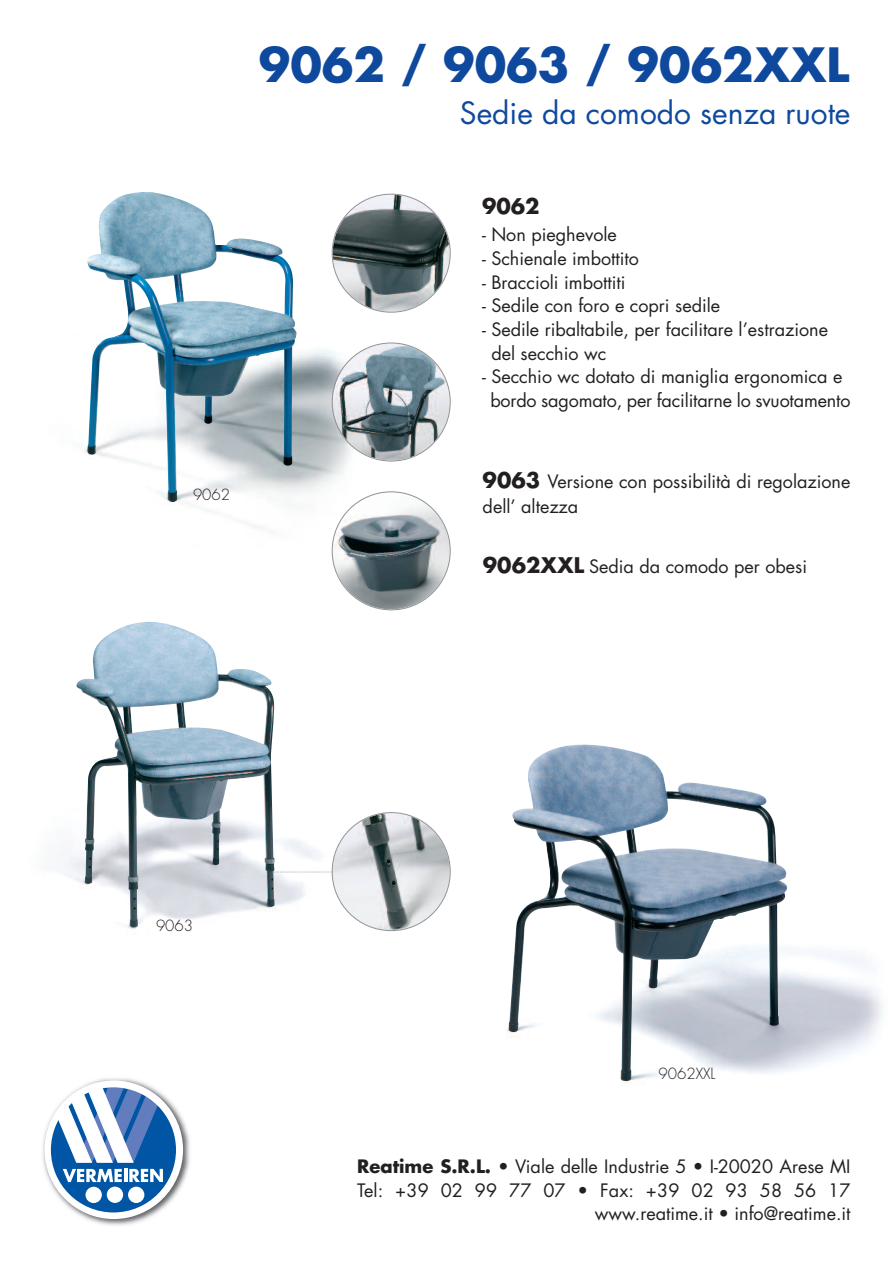
<style>
.page{position:relative;width:893px;height:1263px;background:#fff}
.page>*{position:absolute;margin:0;border:0;box-sizing:border-box;transform-origin:0 0}
.t1{font:700 46.05px "Futura";color:#0f499d}
.t2{font:30px "Futura";color:#0f499d}
.t3{font:700 21px "Futura";color:#231f20}
.t4{font:18px/23.7px "Futura";color:#231f20}
.t5{font:300 15px "Futura";color:#231f20}
.s1{font-weight:700;font-size:21px}
.s2{font-weight:700}
</style>
<div class="page">
<img style="left:509px;top:744px;width:278px;height:337px">
<img style="left:42px;top:1078px;width:148px;height:148px">
<svg style="left:44px;top:1080px;width:139px;height:139px"></svg>
<img style="left:87px;top:192px;width:210px;height:310px">
<svg style="left:332px;top:194px;width:119px;height:119px"></svg>
<svg style="left:332px;top:491px;width:119px;height:119px"></svg>
<svg style="left:332px;top:342px;width:119px;height:119px"></svg>
<img style="left:76px;top:622px;width:199px;height:306px">
<svg style="left:272px;top:812px;width:179px;height:119px"></svg>
<p class="t5" style="left:193px;top:488px;width:39px">9062</p>
<h1 class="t1" style="left:259px;top:44px;width:592px">9062 / 9063 / 9062XXL</h1>
<h2 class="t2" style="left:460px;top:99px;width:392px">Sedie da comodo senza ruote</h2>
<p class="t3" style="left:482px;top:196px;width:59px">9062</p>
<p class="t4" style="left:482px;top:225px;width:136px">- Non pieghevole</p>
<p class="t4" style="left:482px;top:248px;width:158px">- Schienale imbottito</p>
<p class="t4" style="left:482px;top:272px;width:145px">- Braccioli imbottiti</p>
<p class="t4" style="left:482px;top:295px;width:240px">- Sedile con foro e copri sedile</p>
<p class="t4" style="left:491px;top:319px;width:338px;text-indent:-9px">- Sedile ribaltabile, per facilitare l’estrazione del secchio wc</p>
<p class="t4" style="left:482px;top:366px;width:370px;text-align:center">- Secchio wc dotato di maniglia ergonomica e bordo sagomato, per facilitarne lo svuotamento</p>
<p class="t4" style="left:483px;top:471px;width:369px;line-height:24.9px"><span class="s1">9063</span> Versione con possibilità di regolazione dell’ altezza</p>
<p class="t4" style="left:483px;top:556px;width:326px"><span class="s1">9062XXL</span> Sedia da comodo per obesi</p>
<p class="t5" style="left:156px;top:918px;width:39px">9063</p>
<p class="t5" style="left:658px;top:1067px;width:58px">9062XXL</p>
<p class="t4" style="left:357px;top:1156px;width:495px;text-align:right"><span class="s2">Reatime S.R.L.</span> • Viale delle Industrie 5 • I-20020 Arese MI<br>Tel: +39 02 99 77 07 • Fax: +39 02 93 58 56 17 www.reatime.it • info@reatime.it</p>
</div>
